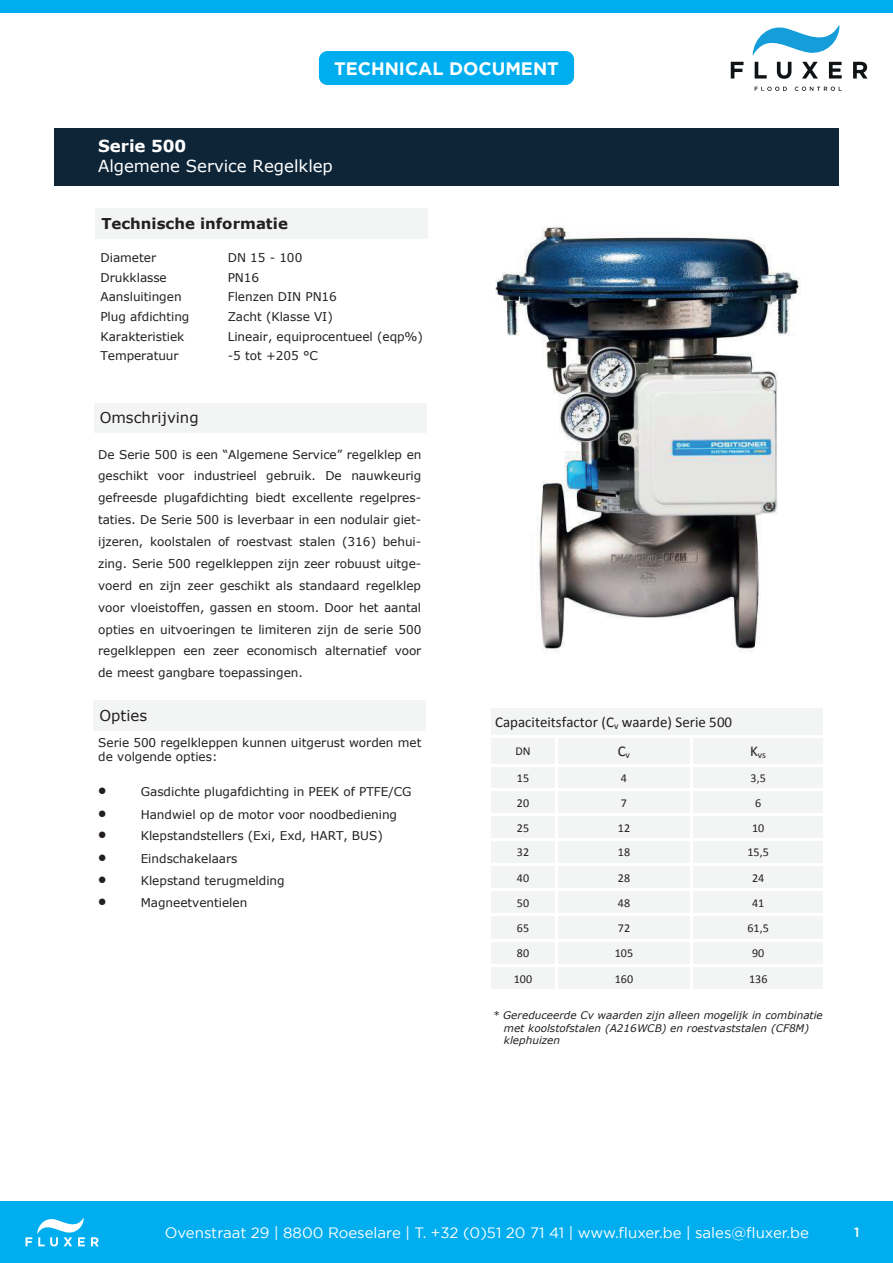
<style>
.page{position:relative;width:893px;height:1263px;background:#fff}
.page>*{position:absolute;margin:0;border:0;box-sizing:border-box;transform-origin:0 0}
.t1{font:700 18px "Gotham";color:#fff}
.t2{font:16.5px "Verdana";color:#fff}
.t3{font:700 16.5px "Verdana";letter-spacing:-.005em;color:#fff}
.t4{font:15px "Gotham";color:#fff}
.t5{font:15px "Calibri";color:#231f20}
.t6{font:700 15px "Verdana";color:#231f20}
.t7{font:15px "Verdana";color:#231f20}
.t8{font:500 13.5px "Gotham";color:#fff}
.t9{font:12px/21.9px "Verdana";letter-spacing:-.005em;color:#231f20;text-align:justify}
.t10{font:12px "Calibri";color:#231f20}
.t11{font:12px "Verdana";color:#231f20}
.t12{font:italic 10.5px/12.8px "Verdana";color:#231f20}
.t13{font:9.75px "Calibri";color:#231f20}
</style>
<div class="page">
<div style="left:0;top:1201px;width:893px;height:62px;background:#00aeef"></div>
<div style="left:319px;top:51px;width:255px;height:34px;background:#00aeef;border-radius:9px"></div>
<svg style="left:755px;top:87px;width:32px;height:4px"></svg>
<svg style="left:795px;top:87px;width:47px;height:4px"></svg>
<svg style="left:731px;top:62px;width:12px;height:17px"></svg>
<svg style="left:755px;top:62px;width:12px;height:17px"></svg>
<svg style="left:777px;top:62px;width:14px;height:17px"></svg>
<svg style="left:802px;top:62px;width:16px;height:17px"></svg>
<svg style="left:853px;top:62px;width:14px;height:17px"></svg>
<svg style="left:829px;top:62px;width:13px;height:17px"></svg>
<svg style="left:753px;top:26px;width:86px;height:29px"></svg>
<div style="left:0;top:0;width:893px;height:13px;background:#00aeef"></div>
<svg style="left:91px;top:1237px;width:8px;height:9px"></svg>
<svg style="left:26px;top:1218px;width:59px;height:28px"></svg>
<div style="left:488px;top:706px;width:338px;height:30px;background:#f3f4f4"></div>
<div style="left:488px;top:736px;width:68px;height:29px;background:#f3f4f4"></div>
<div style="left:556px;top:736px;width:136px;height:29px;background:#f3f4f4"></div>
<div style="left:692px;top:736px;width:134px;height:29px;background:#f3f4f4"></div>
<div style="left:488px;top:765px;width:68px;height:25px;background:#f3f4f4"></div>
<div style="left:556px;top:765px;width:136px;height:25px;background:#f3f4f4"></div>
<div style="left:692px;top:765px;width:134px;height:25px;background:#f3f4f4"></div>
<div style="left:488px;top:790px;width:68px;height:24px;background:#f3f4f4"></div>
<div style="left:556px;top:790px;width:136px;height:24px;background:#f3f4f4"></div>
<div style="left:692px;top:790px;width:134px;height:24px;background:#f3f4f4"></div>
<div style="left:488px;top:814px;width:68px;height:25px;background:#f3f4f4"></div>
<div style="left:556px;top:814px;width:136px;height:25px;background:#f3f4f4"></div>
<div style="left:692px;top:814px;width:134px;height:25px;background:#f3f4f4"></div>
<div style="left:488px;top:839px;width:68px;height:26px;background:#f3f4f4"></div>
<div style="left:556px;top:839px;width:136px;height:26px;background:#f3f4f4"></div>
<div style="left:692px;top:839px;width:134px;height:26px;background:#f3f4f4"></div>
<div style="left:488px;top:865px;width:68px;height:24px;background:#f3f4f4"></div>
<div style="left:556px;top:865px;width:136px;height:24px;background:#f3f4f4"></div>
<div style="left:692px;top:865px;width:134px;height:24px;background:#f3f4f4"></div>
<div style="left:488px;top:889px;width:68px;height:26px;background:#f3f4f4"></div>
<div style="left:556px;top:889px;width:136px;height:26px;background:#f3f4f4"></div>
<div style="left:692px;top:889px;width:134px;height:26px;background:#f3f4f4"></div>
<div style="left:488px;top:915px;width:68px;height:25px;background:#f3f4f4"></div>
<div style="left:556px;top:915px;width:136px;height:25px;background:#f3f4f4"></div>
<div style="left:692px;top:915px;width:134px;height:25px;background:#f3f4f4"></div>
<div style="left:488px;top:940px;width:68px;height:26px;background:#f3f4f4"></div>
<div style="left:556px;top:940px;width:136px;height:26px;background:#f3f4f4"></div>
<div style="left:692px;top:940px;width:134px;height:26px;background:#f3f4f4"></div>
<div style="left:488px;top:966px;width:68px;height:25px;background:#f3f4f4"></div>
<div style="left:556px;top:966px;width:136px;height:25px;background:#f3f4f4"></div>
<div style="left:692px;top:966px;width:134px;height:25px;background:#f3f4f4"></div>
<hr style="left:488px;top:706px;width:3px;height:30px;background:#fff">
<hr style="left:823px;top:706px;width:3px;height:30px;background:#fff">
<hr style="left:488px;top:736px;width:3px;height:253px;background:#fff">
<hr style="left:555px;top:737px;width:2px;height:27px;background:#fff">
<hr style="left:691px;top:737px;width:2px;height:27px;background:#fff">
<hr style="left:823px;top:736px;width:3px;height:29px;background:#fff">
<hr style="left:555px;top:766px;width:2px;height:223px;background:#fff">
<hr style="left:691px;top:766px;width:2px;height:223px;background:#fff">
<hr style="left:823px;top:765px;width:3px;height:224px;background:#fff">
<hr style="left:488px;top:706px;width:338px;height:2px;background:#fff">
<hr style="left:491px;top:735px;width:65px;height:2px;background:#fff">
<hr style="left:556px;top:735px;width:267px;height:2px;background:#fff">
<hr style="left:491px;top:764px;width:65px;height:2px;background:#fff">
<hr style="left:556px;top:764px;width:267px;height:2px;background:#fff">
<hr style="left:491px;top:789px;width:332px;height:2px;background:#fff">
<hr style="left:491px;top:813px;width:332px;height:3px;background:#fff">
<hr style="left:491px;top:838px;width:332px;height:2px;background:#fff">
<hr style="left:491px;top:863px;width:332px;height:3px;background:#fff">
<hr style="left:491px;top:888px;width:332px;height:2px;background:#fff">
<hr style="left:491px;top:914px;width:332px;height:2px;background:#fff">
<hr style="left:491px;top:939px;width:332px;height:2px;background:#fff">
<hr style="left:491px;top:965px;width:332px;height:2px;background:#fff">
<hr style="left:488px;top:989px;width:338px;height:2px;background:#fff">
<div style="left:54px;top:128px;width:785px;height:57px;background:#0e2537"></div>
<div style="left:94px;top:403px;width:332px;height:30px;background:#f3f4f4"></div>
<div style="left:96px;top:209px;width:332px;height:30px;background:#f3f4f4"></div>
<div style="left:94px;top:700px;width:332px;height:30px;background:#f3f4f4"></div>
<img style="left:495px;top:226px;width:306px;height:427px">
<h1 class="t1" style="left:334px;top:58px;width:226px">TECHNICAL DOCUMENT</h1>
<h2 class="t3" style="left:98px;top:134px;width:90px">Serie 500</h2>
<h2 class="t2" style="left:98px;top:155px;width:236px">Algemene Service Regelklep</h2>
<p class="t6" style="left:101px;top:213px;width:188px">Technische informatie</p>
<p class="t9" style="left:100px;top:246px;width:57px">Diameter</p>
<p class="t9" style="left:228px;top:246px;width:76px">DN 15 - 100</p>
<p class="t9" style="left:100px;top:266px;width:68px">Drukklasse</p>
<p class="t9" style="left:228px;top:266px;width:33px">PN16</p>
<p class="t9" style="left:100px;top:286px;width:83px">Aansluitingen</p>
<p class="t9" style="left:228px;top:286px;width:111px">Flenzen DIN PN16</p>
<p class="t9" style="left:100px;top:306px;width:91px">Plug afdichting</p>
<p class="t9" style="left:228px;top:306px;width:107px">Zacht (Klasse VI)</p>
<p class="t9" style="left:100px;top:325px;width:85px">Karakteristiek</p>
<p class="t9" style="left:228px;top:325px;width:197px">Lineair, equiprocentueel (eqp%)</p>
<p class="t9" style="left:100px;top:345px;width:80px">Temperatuur</p>
<p class="t9" style="left:228px;top:345px;width:92px">-5 tot +205 °C</p>
<p class="t7" style="left:100px;top:408px;width:101px">Omschrijving</p>
<p class="t11" style="left:98px;top:446px;width:325px">De Serie 500 is een “Algemene Service” regelklep en</p>
<p class="t9" style="left:98px;top:465px;width:325px">geschikt voor industrieel gebruik. De nauwkeurig gefreesde plugafdichting biedt excellente regelpres&shy;taties. De Serie 500 is leverbaar in een nodulair giet&shy;ijzeren, koolstalen of roestvast stalen (316) behui&shy;zing. Serie 500 regelkleppen zijn zeer robuust uitge&shy;voerd en zijn zeer geschikt als standaard regelklep voor vloeistoffen, gassen en stoom. Door het aantal opties en uitvoeringen te limiteren zijn de serie 500 regelkleppen een zeer economisch alternatief voor de meest gangbare toepassingen.</p>
<p class="t7" style="left:99px;top:705px;width:49px">Opties</p>
<p class="t9" style="left:98px;top:735px;width:325px;line-height:14.5px">Serie 500 regelkleppen kunnen uitgerust worden met de volgende opties:</p>
<p class="t9" style="left:98px;top:781px;width:315px">• Gasdichte plugafdichting in PEEK of PTFE/CG</p>
<p class="t9" style="left:98px;top:803px;width:300px">• Handwiel op de motor voor noodbediening</p>
<p class="t9" style="left:98px;top:825px;width:286px">• Klepstandstellers (Exi, Exd, HART, BUS)</p>
<p class="t9" style="left:98px;top:847px;width:141px">• Eindschakelaars</p>
<p class="t9" style="left:98px;top:869px;width:188px">• Klepstand terugmelding</p>
<p class="t9" style="left:98px;top:891px;width:151px">• Magneetventielen</p>
<p class="t5" style="left:495px;top:712px;width:239px">Capaciteitsfactor (C<sub>v</sub> waarde) Serie 500</p>
<p class="t10" style="left:515px;top:743px;width:17px">DN</p>
<p class="t5" style="left:618px;top:741px;width:14px">C<sub>v</sub></p>
<p class="t13" style="left:750px;top:749px;width:17px"><sup>K</sup>vs</p>
<p class="t10" style="left:517px;top:771px;width:14px">15</p>
<p class="t10" style="left:621px;top:771px;width:8px">4</p>
<p class="t10" style="left:751px;top:771px;width:17px">3,5</p>
<p class="t10" style="left:517px;top:795px;width:14px">20</p>
<p class="t10" style="left:621px;top:795px;width:8px">7</p>
<p class="t10" style="left:755px;top:795px;width:8px">6</p>
<p class="t10" style="left:517px;top:820px;width:14px">25</p>
<p class="t10" style="left:618px;top:820px;width:14px">12</p>
<p class="t10" style="left:752px;top:820px;width:14px">10</p>
<p class="t10" style="left:517px;top:845px;width:14px">32</p>
<p class="t10" style="left:618px;top:845px;width:14px">18</p>
<p class="t10" style="left:747px;top:845px;width:23px">15,5</p>
<p class="t10" style="left:517px;top:870px;width:14px">40</p>
<p class="t10" style="left:618px;top:870px;width:14px">28</p>
<p class="t10" style="left:752px;top:870px;width:14px">24</p>
<p class="t10" style="left:517px;top:895px;width:14px">50</p>
<p class="t10" style="left:618px;top:895px;width:14px">48</p>
<p class="t10" style="left:752px;top:895px;width:14px">41</p>
<p class="t10" style="left:517px;top:920px;width:14px">65</p>
<p class="t10" style="left:618px;top:920px;width:14px">72</p>
<p class="t10" style="left:747px;top:920px;width:23px">61,5</p>
<p class="t10" style="left:517px;top:946px;width:14px">80</p>
<p class="t10" style="left:615px;top:946px;width:20px">105</p>
<p class="t10" style="left:752px;top:946px;width:14px">90</p>
<p class="t10" style="left:514px;top:971px;width:20px">100</p>
<p class="t10" style="left:615px;top:971px;width:20px">160</p>
<p class="t10" style="left:749px;top:971px;width:20px">136</p>
<p class="t12" style="left:504px;top:1008px;width:320px;text-indent:-11px">* Gereduceerde Cv waarden zijn alleen mogelijk in combinatie met koolstofstalen (A216WCB) en roestvaststalen (CF8M) klephuizen</p>
<p class="t4" style="left:165px;top:1224px;width:646px">Ovenstraat 29 | 8800 Roeselare | T. +32 (0)51 20 71 41 | www.fluxer.be | sales@fluxer.be</p>
<p class="t8" style="left:854px;top:1225px;width:7px">1</p>
</div>
